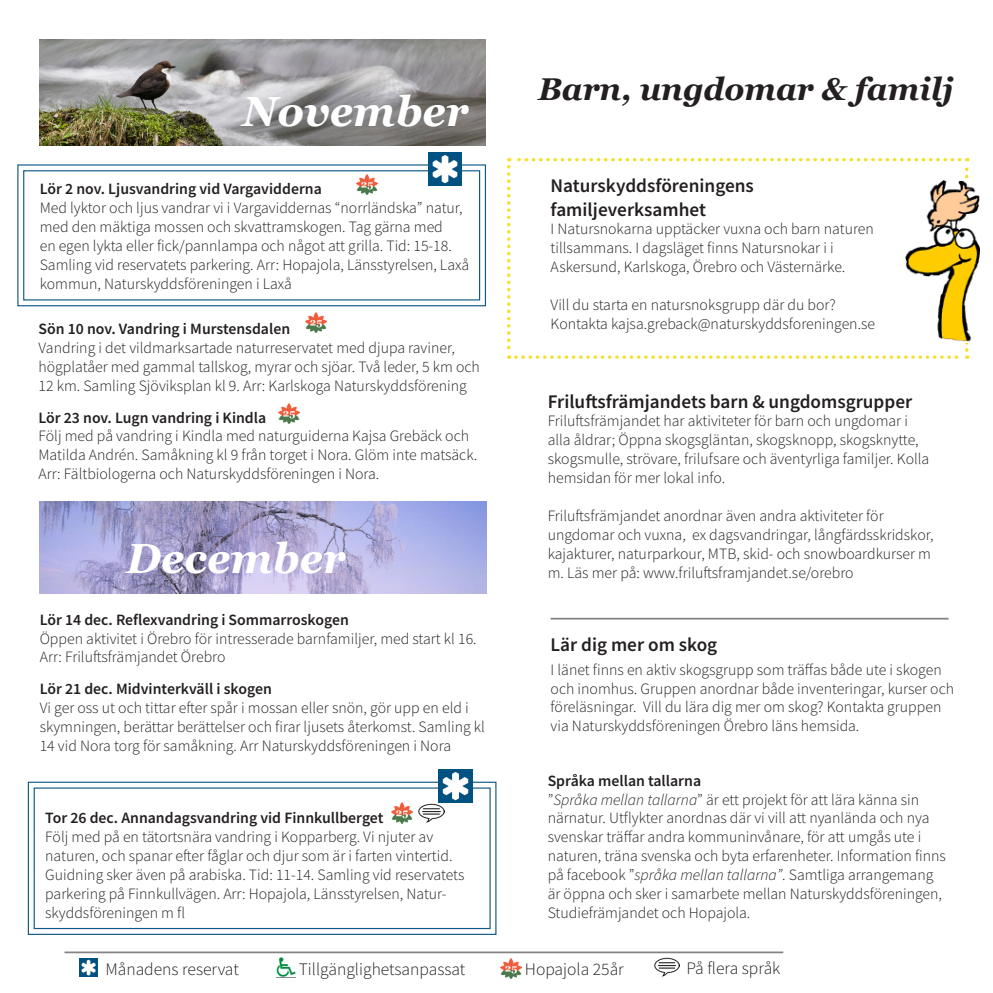
<style>
.page{position:relative;width:993px;height:993px;background:#fff}
.page>*{position:absolute;margin:0;border:0;box-sizing:border-box;transform-origin:0 0}
.t1{font:italic 700 42px "Georgia";color:#fff}
.t2{font:italic 700 31.5px "Georgia";color:#231f20}
.t3{font:600 19.25px/23.1px "Source Sans Pro";color:#231f20}
.t4{font:300 17.5px "Source Sans Pro";color:#231f20}
.t5{font:300 15.75px/18.9px "Source Sans Pro";color:#231f20}
.t6{font:600 15.75px "Source Sans Pro";color:#231f20}
.s1{font-style:italic}
</style>
<div class="page">
<svg style="left:507px;top:158px;width:461px;height:201px"></svg>
<img style="left:40px;top:501px;width:446px;height:92px">
<img style="left:40px;top:40px;width:446px;height:105px">
<img style="left:904px;top:180px;width:75px;height:162px">
<img style="left:79px;top:958px;width:18px;height:17px">
<img style="left:276px;top:957px;width:20px;height:19px">
<img style="left:654px;top:957px;width:25px;height:19px">
<img style="left:500px;top:958px;width:21px;height:19px">
<hr style="left:64px;top:951px;width:719px;height:1px;background:#231f20">
<svg style="left:17px;top:164px;width:469px;height:143px"></svg>
<div style="left:23px;top:170px;width:457px;height:130px;border:1px solid #0f5986"></div>
<img style="left:356px;top:174px;width:21px;height:20px">
<img style="left:428px;top:152px;width:33px;height:34px">
<img style="left:305px;top:312px;width:21px;height:20px">
<img style="left:278px;top:403px;width:21px;height:20px">
<svg style="left:27px;top:780px;width:470px;height:155px"></svg>
<img style="left:438px;top:769px;width:34px;height:33px">
<img style="left:391px;top:802px;width:21px;height:20px">
<img style="left:418px;top:803px;width:26px;height:19px">
<hr style="left:550px;top:617px;width:398px;height:2px;background:#231f20">
<p class="t1" style="left:242px;top:84px;width:227px">November</p>
<p class="t6" style="left:40px;top:179px;width:283px">Lör 2 nov. Ljusvandring vid Vargavidderna</p>
<p class="t5" style="left:40px;top:199px;width:430px">Med lyktor och ljus vandrar vi i Vargaviddernas “norrländska” natur, med den mäktiga mossen och skvattramskogen. Tag gärna med<br>en egen lykta eller fick/pannlampa och något att grilla. Tid: 15-18.<br>Samling vid reservatets parkering. Arr: Hopajola, Länsstyrelsen, Laxå kommun, Naturskyddsföreningen i Laxå</p>
<p class="t6" style="left:38px;top:318px;width:253px">Sön 10 nov. Vandring i Murstensdalen</p>
<p class="t5" style="left:38px;top:338px;width:443px">Vandring i det vildmarksartade naturreservatet med djupa raviner, högplatåer med gammal tallskog, myrar och sjöar. Två leder, 5 km och<br>12 km. Samling Sjöviksplan kl 9. Arr: Karlskoga Naturskyddsförening</p>
<p class="t6" style="left:38px;top:407px;width:229px">Lör 23 nov. Lugn vandring i Kindla</p>
<p class="t5" style="left:38px;top:426px;width:440px">Följ med på vandring i Kindla med naturguiderna Kajsa Grebäck och<br>Matilda Andrén. Samåkning kl 9 från torget i Nora. Glöm inte matsäck.</p>
<p class="t5" style="left:38px;top:464px;width:342px">Arr: Fältbiologerna och Naturskyddsföreningen i Nora.</p>
<p class="t1" style="left:126px;top:531px;width:221px">December</p>
<p class="t6" style="left:40px;top:609px;width:310px">Lör 14 dec. Reflexvandring i Sommarroskogen</p>
<p class="t5" style="left:40px;top:628px;width:438px">Öppen aktivitet i Örebro för intresserade barnfamiljer, med start kl 16.<br>Arr: Friluftsfrämjandet Örebro</p>
<p class="t6" style="left:40px;top:678px;width:233px">Lör 21 dec. Midvinterkväll i skogen</p>
<p class="t5" style="left:40px;top:698px;width:446px">Vi ger oss ut och tittar efter spår i mossan eller snön, gör upp en eld i skymningen, berättar berättelser och firar ljusets återkomst. Samling kl<br>14 vid Nora torg för samåkning. Arr Naturskyddsföreningen i Nora</p>
<p class="t6" style="left:45px;top:807px;width:339px">Tor 26 dec. Annandagsvandring vid Finnkullberget</p>
<p class="t5" style="left:45px;top:827px;width:420px">Följ med på en tätortsnära vandring i Kopparberg. Vi njuter av naturen, och spanar efter fåglar och djur som är i farten vintertid.<br>Guidning sker även på arabiska. Tid: 11-14. Samling vid reservatets parkering på Finnkullvägen. Arr: Hopajola, Länsstyrelsen, Natur&shy;skyddsföreningen m fl</p>
<p class="t2" style="left:538px;top:69px;width:417px">Barn, ungdomar &amp; familj</p>
<p class="t3" style="left:550px;top:174px;width:205px">Naturskyddsföreningens familjeverksamhet</p>
<p class="t5" style="left:550px;top:220px;width:324px">I Natursnokarna upptäcker vuxna och barn naturen tillsammans. I dagsläget finns Natursnokar i i<br>Askersund, Karlskoga, Örebro och Västernärke.</p>
<p class="t5" style="left:550px;top:295px;width:326px">Vill du starta en natursnoksgrupp där du bor?<br>Kontakta kajsa.greback@naturskyddsforeningen.se</p>
<p class="t3" style="left:547px;top:389px;width:366px">Friluftsfrämjandets barn &amp; ungdomsgrupper</p>
<p class="t5" style="left:547px;top:411px;width:383px">Friluftsfrämjandet har aktiviteter för barn och ungdomar i alla åldrar; Öppna skogsgläntan, skogsknopp, skogsknytte, skogsmulle, strövare, frilufsare och äventyrliga familjer. Kolla hemsidan för mer lokal info.</p>
<p class="t5" style="left:547px;top:506px;width:387px">Friluftsfrämjandet anordnar även andra aktiviteter för ungdomar och vuxna, ex dagsvandringar, långfärdsskridskor, kajakturer, naturparkour, MTB, skid- och snowboardkurser m m. Läs mer på: www.friluftsframjandet.se/orebro</p>
<p class="t3" style="left:550px;top:632px;width:168px">Lär dig mer om skog</p>
<p class="t5" style="left:550px;top:659px;width:405px">I länet finns en aktiv skogsgrupp som träffas både ute i skogen och inomhus. Gruppen anordnar både inventeringar, kurser och föreläsningar. Vill du lära dig mer om skog? Kontakta gruppen via Naturskyddsföreningen Örebro läns hemsida.</p>
<p class="t6" style="left:547px;top:769px;width:155px">Språka mellan tallarna</p>
<p class="t5" style="left:547px;top:789px;width:399px">”<span class="s1">Språka mellan tallarna</span>” är ett projekt för att lära känna sin närnatur. Utflykter anordnas där vi vill att nyanlända och nya svenskar träffar andra kommuninvånare, för att umgås ute i naturen, träna svenska och byta erfarenheter. Information finns på facebook ”<span class="s1">språka mellan tallarna”</span>. Samtliga arrangemang är öppna och sker i samarbete mellan Naturskyddsföreningen, Studiefrämjandet och Hopajola.</p>
<p class="t4" style="left:105px;top:958px;width:135px">Månadens reservat</p>
<p class="t4" style="left:299px;top:958px;width:168px">Tillgänglighetsanpassat</p>
<p class="t4" style="left:524px;top:958px;width:100px">Hopajola 25år</p>
<p class="t4" style="left:686px;top:957px;width:95px">På flera språk</p>
</div>
